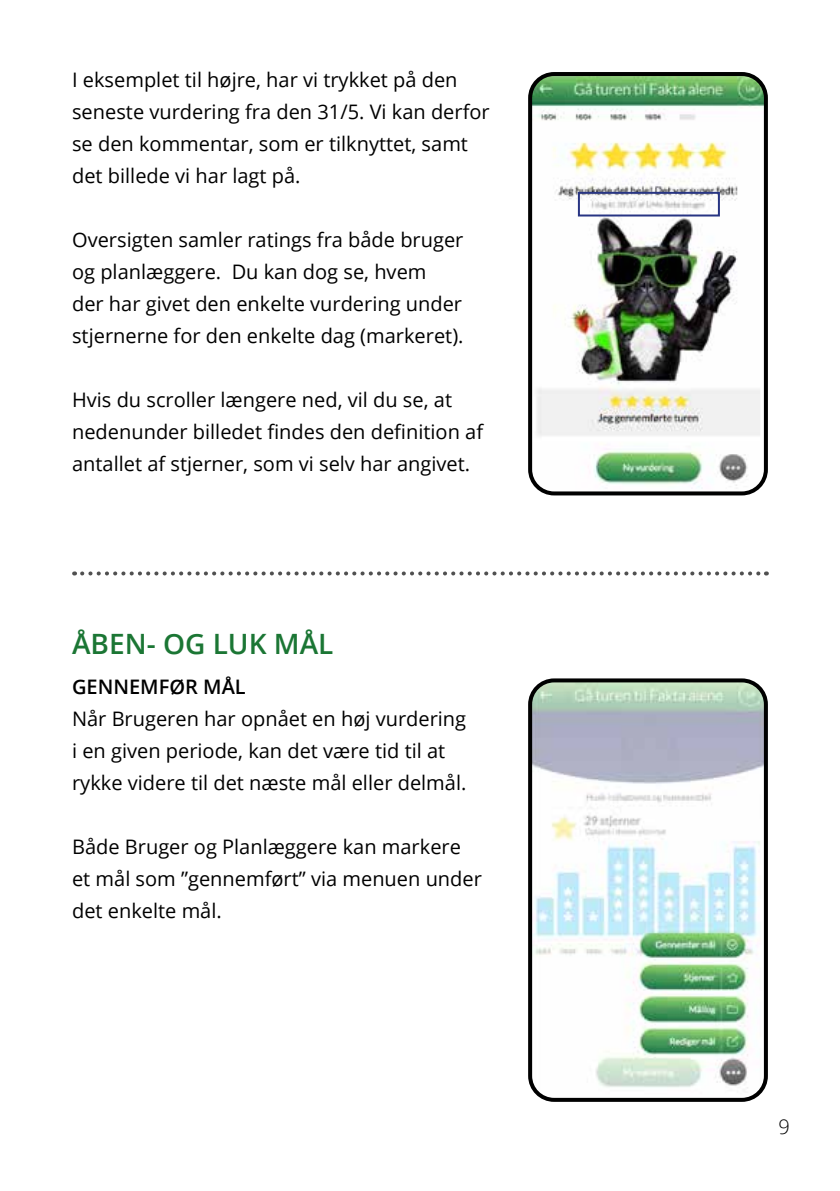
<style>
.page{position:relative;width:840px;height:1191px;background:#fff}
.page>*{position:absolute;margin:0;border:0;box-sizing:border-box;transform-origin:0 0}
.t1{font:600 28px "Open Sans";color:#1b7634}
.t2{font:20px/32px "Open Sans";color:#000}
.t3{font:600 20px "Open Sans";color:#000}
.t4{font:300 20px "Open Sans";color:#000}
</style>
<div class="page">
<img style="left:533px;top:75px;width:232px;height:418px">
<div style="left:528px;top:72px;width:239px;height:423px;border:4px solid #000;border-radius:24px"></div>
<img style="left:531px;top:683px;width:234px;height:416px">
<div style="left:528px;top:678px;width:239px;height:423px;border:4px solid #000;border-radius:24px"></div>
<svg style="left:82px;top:571px;width:684px;height:4px"></svg>
<div style="left:577px;top:192px;width:142px;height:24px;border:2px solid #283583"></div>
<p class="t2" style="left:72px;top:64px;width:419px">I eksemplet til højre, har vi trykket på den seneste vurdering fra den 31/5. Vi kan derfor se den kommentar, som er tilknyttet, samt det billede vi har lagt på.</p>
<p class="t2" style="left:72px;top:224px;width:393px">Oversigten samler ratings fra både bruger og planlæggere. Du kan dog se, hvem<br>der har givet den enkelte vurdering under stjernerne for den enkelte dag (markeret).</p>
<p class="t2" style="left:72px;top:384px;width:412px">Hvis du scroller længere ned, vil du se, at nedenunder billedet findes den definition af antallet af stjerner, som vi selv har angivet.</p>
<h1 class="t1" style="left:72px;top:624px;width:263px">ÅBEN- OG LUK MÅL</h1>
<p class="t3" style="left:72px;top:673px;width:175px">GENNEMFØR MÅL</p>
<p class="t2" style="left:72px;top:702px;width:395px">Når Brugeren har opnået en høj vurdering i en given periode, kan det være tid til at rykke videre til det næste mål eller delmål.</p>
<p class="t2" style="left:72px;top:830px;width:411px">Både Bruger og Planlæggere kan markere et mål som ”gennemført” via menuen under det enkelte mål.</p>
<p class="t4" style="left:778px;top:1113px;width:13px">9</p>
</div>
